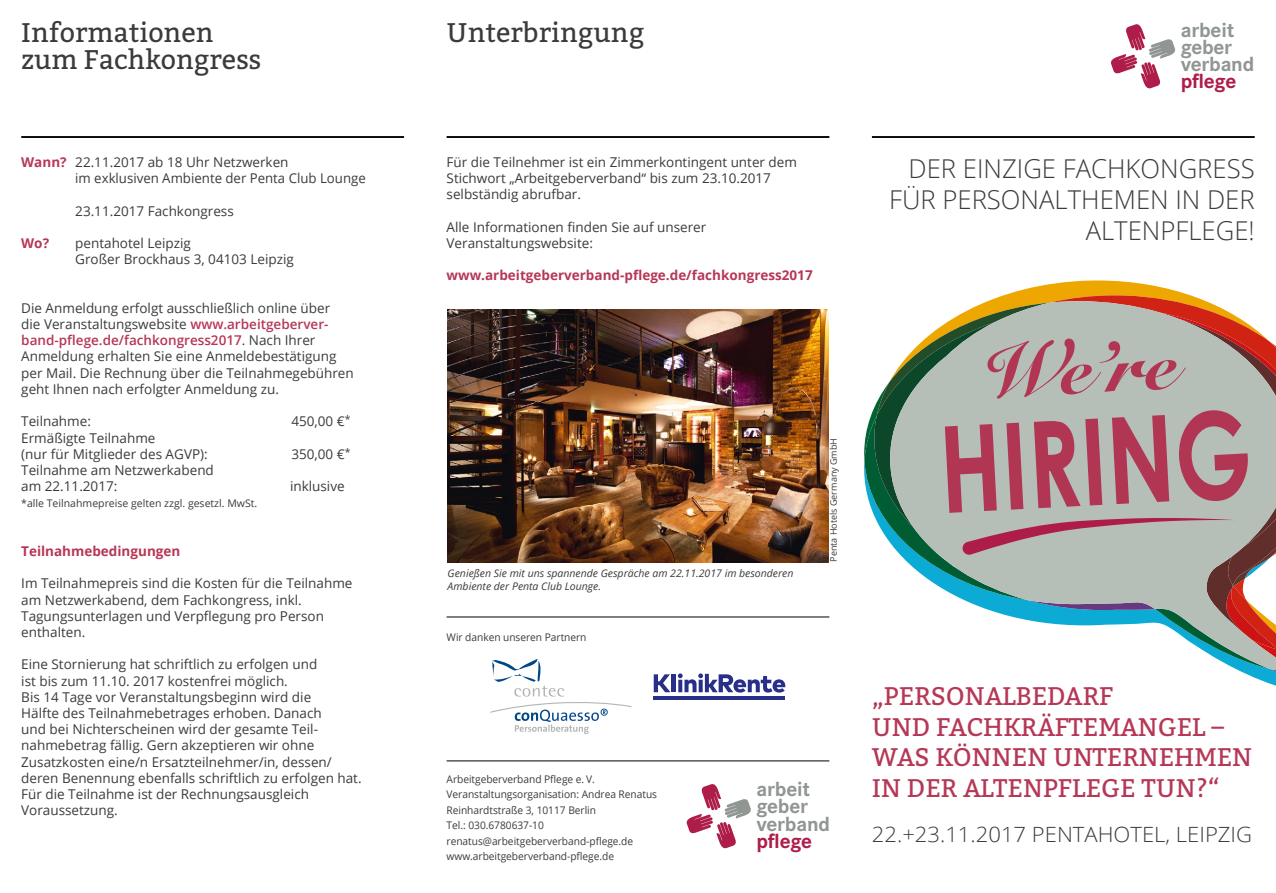
<style>
.page{position:relative;width:1276px;height:893px;background:#fff}
.page>*{position:absolute;margin:0;border:0;box-sizing:border-box;transform-origin:0 0}
.t1{font:27px/27px "Bitter";color:#3b3b3a}
.t2{font:300 25.95px/31.2px "Open Sans";color:#3b3b3a;text-align:right}
.t3{font:25.5px/30.6px "Bitter";color:#b63756}
.t4{font:700 21.15px/17.1px "Corporate S";letter-spacing:-.01em;color:#909692}
.t5{font:700 21.15px "Corporate S";letter-spacing:-.01em;color:#ae1d49}
.t6{font:300 21px "Open Sans";color:#3b3b3a;scale:1.05 1}
.t7{font:13.5px/16.2px "Open Sans";color:#3b3b3a}
.t8{font:700 13.5px "Open Sans";color:#b63756}
.t9{font:10.5px/15.5px "Open Sans";letter-spacing:-.005em;color:#3b3b3a}
.t10{font:italic 10.5px/13.5px "Open Sans";color:#3b3b3a}
.t11{font:9px "Open Sans";color:#3b3b3a}
.s1{font-weight:700;color:#b63756}
.s2{font-weight:600;color:#b63756}
</style>
<div class="page">
<img style="left:447px;top:309px;width:381px;height:253px">
<svg style="left:686px;top:784px;width:65px;height:65px"></svg>
<svg style="left:1111px;top:24px;width:65px;height:65px"></svg>
<hr style="left:446px;top:761px;width:383px;height:1px;background:#000">
<hr style="left:446px;top:617px;width:383px;height:1px;background:#000">
<hr style="left:446px;top:136px;width:383px;height:2px;background:#000">
<hr style="left:872px;top:136px;width:382px;height:2px;background:#000">
<hr style="left:21px;top:136px;width:383px;height:2px;background:#000">
<svg style="left:864px;top:280px;width:412px;height:398px"></svg>
<svg style="left:654px;top:674px;width:16px;height:18px"></svg>
<div style="left:671px;top:674px;width:5px;height:18px;background:#282f88"></div>
<svg style="left:678px;top:673px;width:107px;height:20px"></svg>
<hr style="left:654px;top:696px;width:131px;height:4px;background:#282f88">
<svg style="left:490px;top:659px;width:141px;height:75px"></svg>
<h1 class="t1" style="left:21px;top:18px;width:242px">Informationen zum Fachkongress</h1>
<h1 class="t1" style="left:446px;top:18px;width:199px">Unterbringung</h1>
<p class="t7" style="left:75px;top:154px;width:292px;text-indent:-54px"><span class="s1">Wann?</span> 22.11.2017 ab 18 Uhr Netzwerken<br>im exklusiven Ambiente der Penta Club Lounge</p>
<p class="t7" style="left:75px;top:202px;width:160px">23.11.2017 Fachkongress</p>
<p class="t8" style="left:21px;top:234px;width:29px">Wo?</p>
<p class="t7" style="left:75px;top:235px;width:220px">pentahotel Leipzig<br>Großer Brockhaus 3, 04103 Leipzig</p>
<p class="t7" style="left:21px;top:300px;width:334px">Die Anmeldung erfolgt ausschließlich online über<br>die Veranstaltungswebsite <span class="s2">www.arbeitgeberver&shy;band-pflege.de/fachkongress2017</span>. Nach Ihrer Anmeldung erhalten Sie eine Anmeldebestätigung per Mail. Die Rechnung über die Teilnahmegebühren geht Ihnen nach erfolgter Anmeldung zu.</p>
<p class="t7" style="left:21px;top:413px;width:71px">Teilnahme:</p>
<p class="t7" style="left:291px;top:413px;width:61px">450,00 €<sup>*</sup></p>
<p class="t7" style="left:21px;top:429px;width:188px">Ermäßigte Teilnahme<br>(nur für Mitglieder des AGVP):</p>
<p class="t7" style="left:291px;top:445px;width:61px">350,00 €<sup>*</sup></p>
<p class="t7" style="left:21px;top:462px;width:194px">Teilnahme am Netzwerkabend am 22.11.2017:</p>
<p class="t7" style="left:290px;top:478px;width:56px">inklusive</p>
<p class="t9" style="left:21px;top:495px;width:237px">*alle Teilnahmepreise gelten zzgl. gesetzl. MwSt.</p>
<p class="t8" style="left:21px;top:541px;width:161px">Teilnahmebedingungen</p>
<p class="t7" style="left:21px;top:575px;width:333px">Im Teilnahmepreis sind die Kosten für die Teilnahme am Netzwerkabend, dem Fachkongress, inkl.<br>Tagungsunterlagen und Verpflegung pro Person enthalten.</p>
<p class="t7" style="left:21px;top:656px;width:342px">Eine Stornierung hat schriftlich zu erfolgen und<br>ist bis zum 11.10. 2017 kostenfrei möglich.<br>Bis 14 Tage vor Veranstaltungsbeginn wird die<br>Hälfte des Teilnahmebetrages erhoben. Danach<br>und bei Nichterscheinen wird der gesamte Teil&shy;nahmebetrag fällig. Gern akzeptieren wir ohne Zusatzkosten eine/n Ersatzteilnehmer/in, dessen/ deren Benennung ebenfalls schriftlich zu erfolgen hat.<br>Für die Teilnahme ist der Rechnungsausgleich Voraussetzung.</p>
<p class="t7" style="left:446px;top:154px;width:352px">Für die Teilnehmer ist ein Zimmerkontingent unter dem<br>Stichwort „Arbeitgeberverband“ bis zum 23.10.2017 selbständig abrufbar.</p>
<p class="t7" style="left:446px;top:219px;width:261px">Alle Informationen finden Sie auf unserer<br>Veranstaltungswebsite:</p>
<p class="t8" style="left:446px;top:266px;width:367px">www.arbeitgeberverband-pflege.de/fachkongress2017</p>
<p class="t10" style="left:448px;top:566px;width:347px">Genießen Sie mit uns spannende Gespräche am 22.11.2017 im besonderen<br>Ambiente der Penta Club Lounge.</p>
<p class="t9" style="left:446px;top:629px;width:141px">Wir danken unseren Partnern</p>
<p class="t11" style="left:827px;top:562px;width:125px;rotate:-90deg">Penta Hotels Germany GmbH</p>
<p class="t9" style="left:446px;top:771px;width:212px">Arbeitgeberverband Pflege e. V.<br>Veranstaltungsorganisation: Andrea Renatus Reinhardtstraße 3, 10117 Berlin<br>Tel.: 030.6780637-10 renatus@arbeitgeberverband-pflege.de www.arbeitgeberverband-pflege.de</p>
<h3 class="t4" style="left:756px;top:781px;width:75px">arbeit geber verband</h3>
<h3 class="t5" style="left:756px;top:828px;width:57px">pflege</h3>
<h3 class="t4" style="left:1180px;top:21px;width:75px">arbeit geber verband</h3>
<h3 class="t5" style="left:1180px;top:69px;width:57px">pflege</h3>
<h2 class="t2" style="left:889px;top:152px;width:367px">DER EINZIGE FACHKONGRESS<br>FÜR PERSONALTHEMEN IN DER<br>ALTENPFLEGE!</h2>
<h3 class="t3" style="left:872px;top:680px;width:382px">„PERSONALBEDARF<br>UND FACHKRÄFTEMANGEL –<br>WAS KÖNNEN UNTERNEHMEN<br>IN DER ALTENPFLEGE TUN?“</h3>
<h3 class="t6" style="left:872px;top:820px;width:363px">22.+23.11.2017 PENTAHOTEL, LEIPZIG</h3>
</div>
